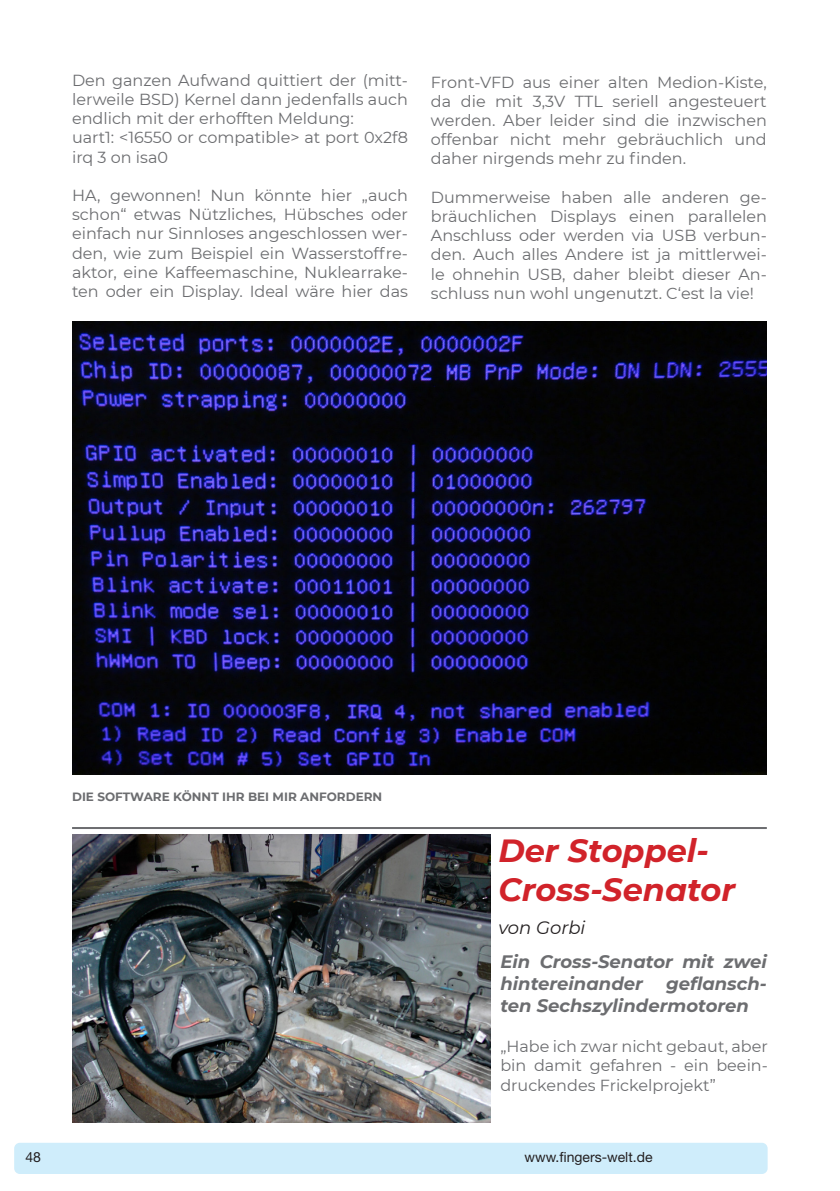
<style>
.page{position:relative;width:840px;height:1191px;background:#fff}
.page>*{position:absolute;margin:0;border:0;box-sizing:border-box;transform-origin:0 0}
.t1{font:italic 700 32px "Montserrat";color:#d1232a}
.t2{font:italic 700 18px/21.6px "Montserrat";color:#6c6d70}
.t3{font:italic 18px "Montserrat";color:#231f20}
.t4{font:16px/19.2px "Montserrat";color:#6c6d70;text-align:justify}
.t5{font:14px "Helvetica Neue";color:#231f20}
.t6{font:700 12px "Montserrat";color:#6c6d70}
</style>
<div class="page">
<div style="left:14px;top:1142px;width:753px;height:32px;background:#cfedfb;border-radius:6px"></div>
<img style="left:72px;top:322px;width:694px;height:452px">
<hr style="left:72px;top:827px;width:694px;height:2px;background:#6c6d70">
<img style="left:72px;top:834px;width:418px;height:288px">
<p class="t4" style="left:72px;top:70px;width:337px">Den ganzen Aufwand quittiert der (mitt&shy;lerweile BSD) Kernel dann jedenfalls auch endlich mit der erhofften Meldung:</p>
<p class="t4" style="left:72px;top:127px;width:337px">uart1: &lt;16550 or compatible&gt; at port 0x2f8 irq 3 on isa0</p>
<p class="t4" style="left:72px;top:185px;width:337px">HA, gewonnen! Nun könnte hier „auch schon“ etwas Nützliches, Hübsches oder einfach nur Sinnloses angeschlossen wer&shy;den, wie zum Beispiel ein Wasserstoffre&shy;aktor, eine Kaffeemaschine, Nuklearrake&shy;ten oder ein Display. Ideal wäre hier das</p>
<p class="t4" style="left:430px;top:72px;width:337px">Front-VFD aus einer alten Medion-Kiste, da die mit 3,3V TTL seriell angesteuert werden. Aber leider sind die inzwischen offenbar nicht mehr gebräuchlich und daher nirgends mehr zu finden.</p>
<p class="t4" style="left:430px;top:187px;width:337px">Dummerweise haben alle anderen ge&shy;bräuchlichen Displays einen parallelen Anschluss oder werden via USB verbun&shy;den. Auch alles Andere ist ja mittlerwei&shy;le ohnehin USB, daher bleibt dieser An&shy;schluss nun wohl ungenutzt. C‘est la vie!</p>
<p class="t6" style="left:72px;top:788px;width:311px">DIE SOFTWARE KÖNNT IHR BEI MIR ANFORDERN</p>
<p class="t1" style="left:498px;top:828px;width:212px">Der Stoppel-</p>
<p class="t1" style="left:498px;top:866px;width:238px">Cross-Senator</p>
<p class="t3" style="left:498px;top:915px;width:88px">von Gorbi</p>
<p class="t2" style="left:500px;top:950px;width:268px">Ein Cross-Senator mit zwei hintereinander</p>
<p class="t2" style="left:500px;top:972px;width:268px;text-indent:166px">geflansch&shy;ten Sechszylindermotoren</p>
<p class="t4" style="left:500px;top:1036px;width:269px">„Habe ich zwar nicht gebaut, aber bin damit gefahren - ein beein&shy;druckendes Frickelprojekt”</p>
<p class="t5" style="left:26px;top:1148px;width:17px">48</p>
<p class="t5" style="left:524px;top:1148px;width:130px">www.fingers-welt.de</p>
</div>
